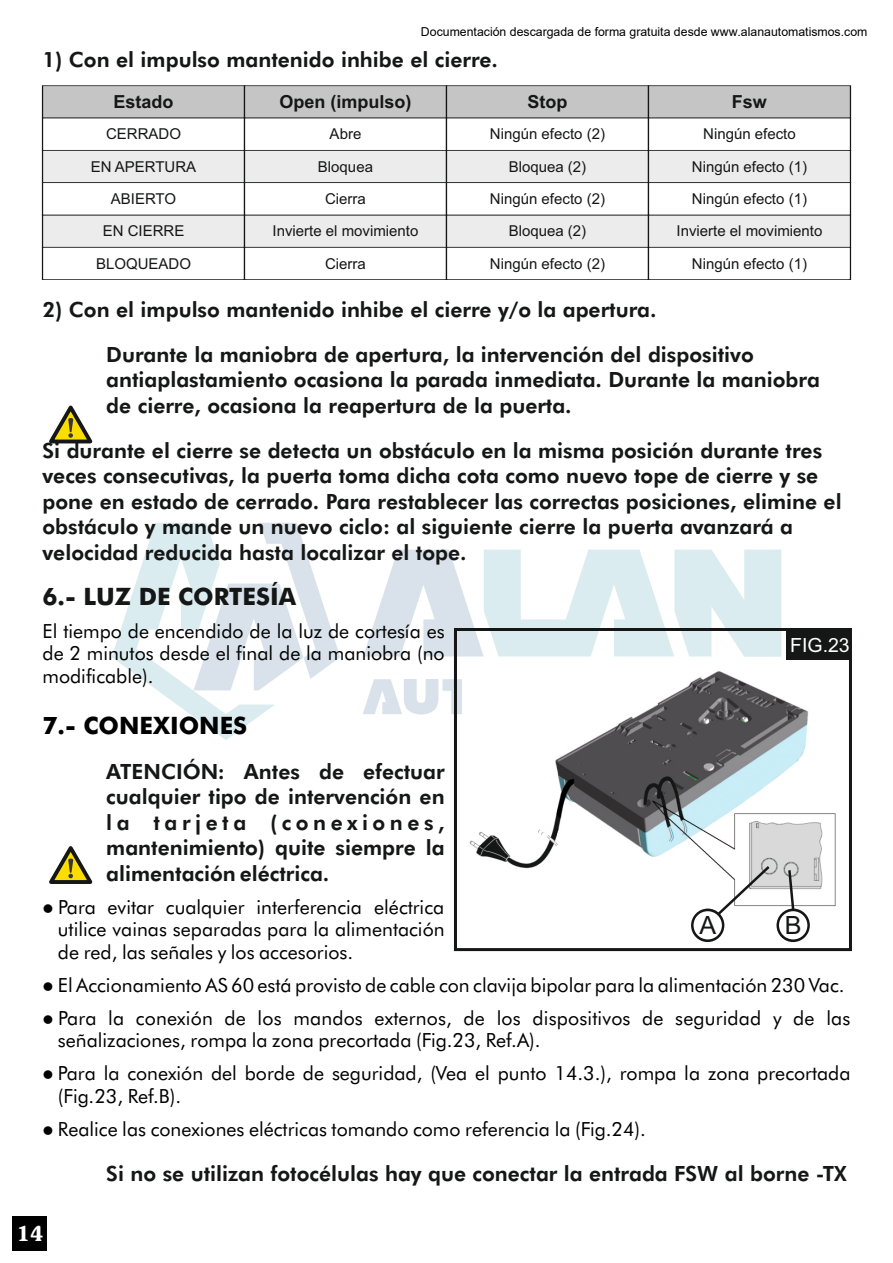
<style>
.page{position:relative;width:893px;height:1263px;background:#fff}
.page>*{position:absolute;margin:0;border:0;box-sizing:border-box;transform-origin:0 0}
.t1{font:25.2px "Arial";color:#151616}
.t2{font:700 24px "Futura BT";color:#151616}
.t3{font:700 24px "Futura BT";color:#000}
.t4{font:800 21px/25.5px "Futura BT";color:#151616}
.t5{font:600 21px "Souvenir IT Cby BT";color:#fff}
.t6{font:19.5px/22.5px "Futura BT";color:#000;text-align:justify}
.t7{font:19.5px "Arial";color:#fff}
.t8{font:700 18px "Arial";color:#151616}
.t9{font:15px/32.2px "Arial";color:#151616;text-align:center}
.t10{font:12.3px "Arial";color:#000}
</style>
<div class="page">
<svg style="left:112px;top:523px;width:228px;height:217px"></svg>
<svg style="left:363px;top:550px;width:418px;height:107px"></svg>
<svg style="left:363px;top:679px;width:99px;height:36px"></svg>
<div style="left:13px;top:1216px;width:34px;height:34px;background:#000"></div>
<svg style="left:49px;top:405px;width:44px;height:39px"></svg>
<div style="left:454px;top:628px;width:398px;height:323px;border:3px solid #151616"></div>
<div style="left:786px;top:629px;width:64px;height:31px;background:#151616"></div>
<div style="left:42px;top:86px;width:203px;height:32px;background:#c5c5c5"></div>
<div style="left:42px;top:215px;width:203px;height:32px;background:#ececec"></div>
<div style="left:42px;top:247px;width:203px;height:33px;background:#fff;border:1px solid #151616"></div>
<div style="left:244px;top:86px;width:203px;height:32px;background:#c5c5c5"></div>
<div style="left:244px;top:215px;width:203px;height:32px;background:#ececec"></div>
<div style="left:244px;top:247px;width:203px;height:33px;background:#fff;border:1px solid #151616"></div>
<div style="left:446px;top:86px;width:203px;height:32px;background:#c5c5c5"></div>
<div style="left:446px;top:215px;width:203px;height:32px;background:#ececec"></div>
<div style="left:446px;top:247px;width:203px;height:33px;background:#fff;border:1px solid #151616"></div>
<div style="left:648px;top:86px;width:203px;height:32px;background:#c5c5c5"></div>
<div style="left:648px;top:215px;width:203px;height:32px;background:#ececec"></div>
<div style="left:648px;top:247px;width:203px;height:33px;background:#fff;border:1px solid #151616"></div>
<div style="left:42px;top:150px;width:203px;height:33px;background:#ececec;border:1px solid #151616"></div>
<div style="left:244px;top:150px;width:203px;height:33px;background:#ececec;border:1px solid #151616"></div>
<div style="left:446px;top:150px;width:203px;height:33px;background:#ececec;border:1px solid #151616"></div>
<div style="left:648px;top:150px;width:203px;height:33px;background:#ececec;border:1px solid #151616"></div>
<img style="left:469px;top:671px;width:367px;height:251px">
<svg style="left:49px;top:846px;width:44px;height:38px"></svg>
<div style="left:691px;top:909px;width:33px;height:33px;border:3px solid #151616;border-radius:50%"></div>
<div style="left:776px;top:909px;width:34px;height:33px;border:3px solid #151616;border-radius:50%"></div>
<svg style="left:714px;top:852px;width:94px;height:77px"></svg>
<p class="t10" style="left:421px;top:24px;width:448px">Documentación descargada de forma gratuita desde www.alanautomatismos.com</p>
<p class="t4" style="left:43px;top:49px;width:457px">1) Con el impulso mantenido inhibe el cierre.</p>
<p class="t8" style="left:114px;top:95px;width:62px">Estado</p>
<p class="t8" style="left:279px;top:95px;width:134px">Open (impulso)</p>
<p class="t8" style="left:527px;top:95px;width:41px">Stop</p>
<p class="t8" style="left:732px;top:95px;width:37px">Fsw</p>
<p class="t9" style="left:106px;top:119px;width:76px">CERRADO</p>
<p class="t9" style="left:330px;top:119px;width:33px">Abre</p>
<p class="t9" style="left:490px;top:119px;width:117px">Ningún efecto (2)</p>
<p class="t9" style="left:703px;top:119px;width:94px">Ningún efecto</p>
<p class="t9" style="left:91px;top:152px;width:107px">EN APERTURA<br>ABIERTO</p>
<p class="t9" style="left:318px;top:152px;width:57px">Bloquea<br>Cierra</p>
<p class="t9" style="left:490px;top:152px;width:117px">Bloquea (2)<br>Ningún efecto (2)</p>
<p class="t9" style="left:692px;top:152px;width:117px;text-align:left">Ningún efecto (1)<br>Ningún efecto (1)</p>
<p class="t9" style="left:96px;top:216px;width:97px">EN CIERRE<br>BLOQUEADO</p>
<p class="t9" style="left:273px;top:216px;width:147px">Invierte el movimiento<br>Cierra</p>
<p class="t9" style="left:490px;top:216px;width:117px">Bloquea (2)<br>Ningún efecto (2)</p>
<p class="t9" style="left:676px;top:216px;width:147px">Invierte el movimiento<br>Ningún efecto (1)</p>
<p class="t4" style="left:106px;top:289px;width:649px;line-height:45px;text-indent:-64px">2) Con el impulso mantenido inhibe el cierre y/o la apertura.<br>Durante la maniobra de apertura, la intervención del dispositivo</p>
<p class="t4" style="left:106px;top:369px;width:715px">antiaplastamiento ocasiona la parada inmediata. Durante la maniobra de cierre, ocasiona la reapertura de la puerta.</p>
<p class="t4" style="left:43px;top:439px;width:801px">Si durante el cierre se detecta un obstáculo en la misma posición durante tres veces consecutivas, la puerta toma dicha cota como nuevo tope de cierre y se pone en estado de cerrado. Para restablecer las correctas posiciones, elimine el obstáculo y mande un nuevo ciclo: al siguiente cierre la puerta avanzará a velocidad reducida hasta localizar el tope.</p>
<p class="t2" style="left:43px;top:586px;width:255px">6.- LUZ DE CORTESÍA</p>
<p class="t6" style="left:43px;top:621px;width:404px">El tiempo de encendido de la luz de cortesía es de 2 minutos desde el final de la maniobra (no modificable).</p>
<p class="t3" style="left:43px;top:715px;width:206px">7.- CONEXIONES</p>
<p class="t4" style="left:106px;top:760px;width:340px;text-align:justify">ATENCIÓN: Antes de efectuar cualquier tipo de intervención en la tarjeta (conexiones, mantenimiento) quite siempre la alimentación eléctrica.</p>
<p class="t6" style="left:58px;top:897px;width:388px;text-indent:-15px">● Para evitar cualquier interferencia eléctrica utilice vainas separadas para la alimentación de red, las señales y los accesorios.</p>
<p class="t6" style="left:43px;top:975px;width:804px">● El Accionamiento AS 60 está provisto de cable con clavija bipolar para la alimentación 230 Vac.</p>
<p class="t6" style="left:58px;top:1008px;width:794px;text-indent:-15px">● Para la conexión de los mandos externos, de los dispositivos de seguridad y de las señalizaciones, rompa la zona precortada (Fig.23, Ref.A).</p>
<p class="t6" style="left:58px;top:1064px;width:794px;text-indent:-15px">● Para la conexión del borde de seguridad, (Vea el punto 14.3.), rompa la zona precortada (Fig.23, Ref.B).</p>
<p class="t6" style="left:42px;top:1119px;width:605px">● Realice las conexiones eléctricas tomando como referencia la (Fig.24).</p>
<p class="t4" style="left:106px;top:1162px;width:742px">Si no se utilizan fotocélulas hay que conectar la entrada FSW al borne -TX</p>
<p class="t7" style="left:790px;top:638px;width:61px">FIG.23</p>
<p class="t1" style="left:699px;top:916px;width:18px">A</p>
<p class="t1" style="left:785px;top:916px;width:18px">B</p>
<p class="t5" style="left:17px;top:1225px;width:28px">14</p>
</div>
